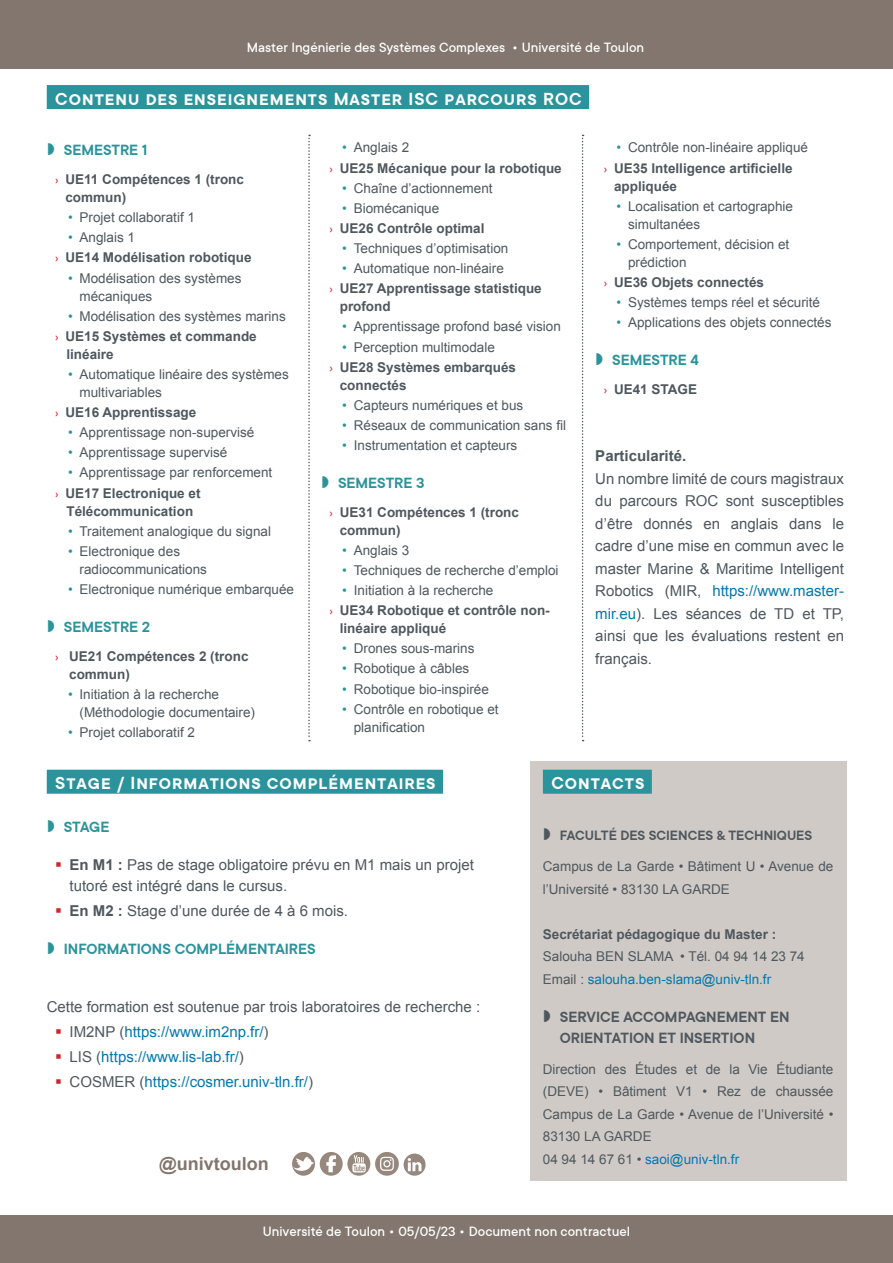
<style>
.page{position:relative;width:893px;height:1263px;background:#fff}
.page>*{position:absolute;margin:0;border:0;box-sizing:border-box;transform-origin:0 0}
.t1{font:600 19.5px "TT Commons Classic";letter-spacing:.05em;color:#fff}
.t2{font:700 18px "Arial";color:#81756c}
.t3{font:600 16.5px "TT Commons Classic";color:#2a939b}
.t4{font:600 16.5px/21px "TT Commons Classic";color:#4e585e}
.t5{font:15px/22.5px "Arial";color:#4e585e;text-align:justify}
.t6{font:500 15px "TT Commons Classic";color:#fff}
.t7{font:15px "Arial";color:#0079b0}
.t8{font:600 15px "TT Commons Classic";color:#4e585e}
.t9{font:700 15px "Arial";color:#4e585e}
.t10{font:13.5px/18px "Arial";color:#4e585e}
.t11{font:700 13.5px/20.1px "Arial";color:#4e585e}
.s1{font-family:"TT Commons Classic";font-weight:400;color:#d1232a}
.s2{color:#2a939b}
.s3{font-weight:400;color:#2a939b}
.s4{font-weight:400}
.s5{font-family:"TT Commons Classic";color:#d1232a}
.s6{font-weight:700}
.s7{color:#0079b0}
.s8{color:#d1232a}
.s9{color:#4e585e}
</style>
<div class="page">
<div style="left:0;top:1215px;width:893px;height:48px;background:#82766e"></div>
<div style="left:0;top:0;width:893px;height:68px;background:#82766e"></div>
<div style="left:47px;top:85px;width:542px;height:24px;background:#2a939b"></div>
<div style="left:530px;top:761px;width:316px;height:419px;background:#d0cac6"></div>
<div style="left:543px;top:770px;width:109px;height:24px;background:#2a939b"></div>
<div style="left:47px;top:770px;width:396px;height:24px;background:#2a939b"></div>
<svg style="left:308px;top:135px;width:2px;height:606px"></svg>
<svg style="left:582px;top:135px;width:2px;height:606px"></svg>
<svg style="left:292px;top:1152px;width:134px;height:24px"></svg>
<p class="t6" style="left:247px;top:38px;width:399px">Master Ingénierie des Systèmes Complexes • Université de Toulon</p>
<h1 class="t1" style="left:55px;top:86px;width:528px">Contenu des enseignements Master ISC parcours ROC</h1>
<p class="t3" style="left:64px;top:140px;width:85px">SEMESTRE 1</p>
<p class="t11" style="left:65px;top:171px;width:180px;line-height:18px;text-indent:-10px"><span class="s1">›</span> UE11 Compétences 1 (tronc commun)</p>
<p class="t10" style="left:68px;top:209px;width:129px"><span class="s2">•</span> Projet collaboratif 1</p>
<p class="t11" style="left:55px;top:228px;width:198px;text-indent:13px"><span class="s3">•</span> <span class="s4">Anglais 1<br></span><span class="s1">›</span> UE14 Modélisation robotique</p>
<p class="t10" style="left:80px;top:269px;width:164px;text-indent:-11px"><span class="s2">•</span> Modélisation des systèmes mécaniques</p>
<p class="t10" style="left:55px;top:306px;width:232px;line-height:20.1px;text-indent:13px"><span class="s2">•</span> Modélisation des systèmes marins <span class="s5">›</span> <span class="s6">UE15 Systèmes et commande</span></p>
<p class="t11" style="left:66px;top:344px;width:49px">linéaire</p>
<p class="t10" style="left:80px;top:365px;width:211px;text-indent:-11px"><span class="s2">•</span> Automatique linéaire des systèmes multivariables</p>
<p class="t11" style="left:55px;top:403px;width:142px"><span class="s1">›</span> UE16 Apprentissage</p>
<p class="t10" style="left:68px;top:424px;width:188px"><span class="s2">•</span> Apprentissage non-supervisé</p>
<p class="t10" style="left:68px;top:444px;width:161px"><span class="s2">•</span> Apprentissage supervisé</p>
<p class="t10" style="left:55px;top:463px;width:219px;line-height:20.1px;text-indent:13px"><span class="s2">•</span> Apprentissage par renforcement <span class="s5">›</span> <span class="s6">UE17 Electronique et</span></p>
<p class="t11" style="left:66px;top:501px;width:128px">Télécommunication</p>
<p class="t10" style="left:68px;top:522px;width:205px"><span class="s2">•</span> Traitement analogique du signal</p>
<p class="t10" style="left:80px;top:542px;width:129px;text-indent:-11px"><span class="s2">•</span> Electronique des radiocommunications</p>
<p class="t10" style="left:68px;top:580px;width:228px"><span class="s2">•</span> Electronique numérique embarquée</p>
<p class="t3" style="left:64px;top:616px;width:88px">SEMESTRE 2</p>
<p class="t11" style="left:69px;top:647px;width:181px;line-height:18px;text-indent:-14px"><span class="s1">›</span> UE21 Compétences 2 (tronc commun)</p>
<p class="t10" style="left:80px;top:685px;width:177px;text-indent:-11px"><span class="s2">•</span> Initiation à la recherche (Méthodologie documentaire)</p>
<p class="t10" style="left:68px;top:723px;width:129px"><span class="s2">•</span> Projet collaboratif 2</p>
<p class="t11" style="left:330px;top:138px;width:234px;text-indent:13px"><span class="s3">•</span> <span class="s4">Anglais 2<br></span><span class="s1">›</span> UE25 Mécanique pour la robotique</p>
<p class="t10" style="left:342px;top:179px;width:152px"><span class="s2">•</span> Chaîne d’actionnement</p>
<p class="t11" style="left:330px;top:198px;width:156px;text-indent:13px"><span class="s3">•</span> <span class="s4">Biomécanique<br></span><span class="s1">›</span> UE26 Contrôle optimal</p>
<p class="t10" style="left:342px;top:239px;width:168px"><span class="s2">•</span> Techniques d’optimisation</p>
<p class="t11" style="left:330px;top:259px;width:214px;text-indent:13px"><span class="s3">•</span> <span class="s4">Automatique non-linéaire<br></span><span class="s1">›</span> UE27 Apprentissage statistique</p>
<p class="t11" style="left:340px;top:297px;width:52px">profond</p>
<p class="t10" style="left:342px;top:318px;width:220px"><span class="s2">•</span> Apprentissage profond basé vision</p>
<p class="t10" style="left:330px;top:337px;width:188px;line-height:20.1px;text-indent:13px"><span class="s2">•</span> Perception multimodale<br><span class="s5">›</span> <span class="s6">UE28 Systèmes embarqués</span></p>
<p class="t11" style="left:340px;top:375px;width:68px">connectés</p>
<p class="t10" style="left:342px;top:396px;width:183px"><span class="s2">•</span> Capteurs numériques et bus</p>
<p class="t10" style="left:342px;top:416px;width:225px"><span class="s2">•</span> Réseaux de communication sans fil</p>
<p class="t10" style="left:342px;top:436px;width:177px"><span class="s2">•</span> Instrumentation et capteurs</p>
<p class="t3" style="left:338px;top:472px;width:88px">SEMESTRE 3</p>
<p class="t11" style="left:340px;top:503px;width:181px;line-height:18px;text-indent:-10px"><span class="s1">›</span> UE31 Compétences 1 (tronc commun)</p>
<p class="t10" style="left:342px;top:541px;width:69px"><span class="s2">•</span> Anglais 3</p>
<p class="t10" style="left:342px;top:561px;width:218px"><span class="s2">•</span> Techniques de recherche d’emploi</p>
<p class="t11" style="left:330px;top:581px;width:222px;text-indent:13px"><span class="s3">•</span> <span class="s4">Initiation à la recherche<br></span><span class="s1">›</span> UE34 Robotique et contrôle non-</p>
<p class="t11" style="left:340px;top:619px;width:108px">linéaire appliqué</p>
<p class="t10" style="left:342px;top:640px;width:134px"><span class="s2">•</span> Drones sous-marins</p>
<p class="t10" style="left:342px;top:660px;width:129px"><span class="s2">•</span> Robotique à câbles</p>
<p class="t10" style="left:342px;top:680px;width:148px"><span class="s2">•</span> Robotique bio-inspirée</p>
<p class="t10" style="left:354px;top:700px;width:146px;text-indent:-11px"><span class="s2">•</span> Contrôle en robotique et planification</p>
<p class="t10" style="left:604px;top:138px;width:206px;line-height:20.1px;text-indent:13px"><span class="s2">•</span> Contrôle non-linéaire appliqué <span class="s5">›</span> <span class="s6">UE35 Intelligence artificielle</span></p>
<p class="t11" style="left:614px;top:176px;width:65px">appliquée</p>
<p class="t10" style="left:628px;top:197px;width:167px;text-indent:-11px"><span class="s2">•</span> Localisation et cartographie simultanées</p>
<p class="t10" style="left:628px;top:235px;width:163px;text-indent:-11px"><span class="s2">•</span> Comportement, décision et prédiction</p>
<p class="t11" style="left:604px;top:273px;width:162px"><span class="s1">›</span> UE36 Objets connectés</p>
<p class="t10" style="left:617px;top:293px;width:205px"><span class="s2">•</span> Systèmes temps réel et sécurité</p>
<p class="t10" style="left:617px;top:314px;width:216px"><span class="s2">•</span> Applications des objets connectés</p>
<p class="t3" style="left:612px;top:349px;width:88px">SEMESTRE 4</p>
<p class="t11" style="left:604px;top:379px;width:95px"><span class="s1">›</span> UE41 STAGE</p>
<p class="t9" style="left:595px;top:446px;width:92px">Particularité.</p>
<p class="t5" style="left:595px;top:467px;width:250px">Un nombre limité de cours magistraux du parcours ROC sont susceptibles d’être donnés en anglais dans le cadre d’une mise en commun avec le master Marine &amp; Maritime Intelligent Robotics (MIR, <span class="s7">https://www.master&shy;mir.eu</span>). Les séances de TD et TP, ainsi que les évaluations restent en français.</p>
<h1 class="t1" style="left:55px;top:771px;width:382px">Stage / Informations complémentaires</h1>
<p class="t3" style="left:64px;top:816px;width:47px">STAGE</p>
<p class="t5" style="left:70px;top:854px;width:406px;line-height:21px;text-indent:-14px"><span class="s8">▪</span> <span class="s6">En M1 :</span> Pas de stage obligatoire prévu en M1 mais un projet tutoré est intégré dans le cursus.</p>
<p class="t5" style="left:55px;top:899px;width:294px"><span class="s8">▪</span> <span class="s6">En M2 :</span> Stage d’une durée de 4 à 6 mois.</p>
<p class="t3" style="left:64px;top:938px;width:253px">INFORMATIONS COMPLÉMENTAIRES</p>
<p class="t5" style="left:47px;top:995px;width:435px">Cette formation est soutenue par trois laboratoires de recherche :</p>
<p class="t7" style="left:55px;top:1022px;width:215px"><span class="s8">▪</span> <span class="s9">IM2NP (</span>https://www.im2np.fr/<span class="s9">)</span></p>
<p class="t7" style="left:55px;top:1047px;width:190px"><span class="s8">▪</span> <span class="s9">LIS (</span>https://www.lis-lab.fr/<span class="s9">)</span></p>
<p class="t7" style="left:55px;top:1072px;width:259px"><span class="s8">▪</span> <span class="s9">COSMER (</span>https://cosmer.univ-tln.fr/<span class="s9">)</span></p>
<h2 class="t2" style="left:159px;top:1151px;width:111px">@univtoulon</h2>
<h1 class="t1" style="left:551px;top:771px;width:94px">Contacts</h1>
<p class="t8" style="left:560px;top:826px;width:254px">FACULTÉ DES SCIENCES &amp; TECHNIQUES</p>
<p class="t10" style="left:543px;top:855px;width:292px;line-height:22.5px">Campus de La Garde • Bâtiment U • Avenue de l’Université • 83130 LA GARDE</p>
<p class="t11" style="left:543px;top:924px;width:235px">Secrétariat pédagogique du Master :</p>
<p class="t10" style="left:543px;top:945px;width:263px;line-height:22.5px">Salouha BEN SLAMA • Tél. 04 94 14 23 74<br>Email : <span class="s7">salouha.ben-slama@univ-tln.fr</span></p>
<p class="t4" style="left:560px;top:1005px;width:231px">SERVICE ACCOMPAGNEMENT EN<br>ORIENTATION ET INSERTION</p>
<p class="t10" style="left:543px;top:1058px;width:292px;line-height:22.5px">Direction des Études et de la Vie Étudiante (DEVE) • Bâtiment V1 • Rez de chaussée Campus de La Garde • Avenue de l’Université • 83130 LA GARDE<br>04 94 14 67 61 • <span class="s7">saoi@univ-tln.fr</span></p>
<p class="t6" style="left:263px;top:1222px;width:369px">Université de Toulon • 05/05/23 • Document non contractuel</p>
</div>
